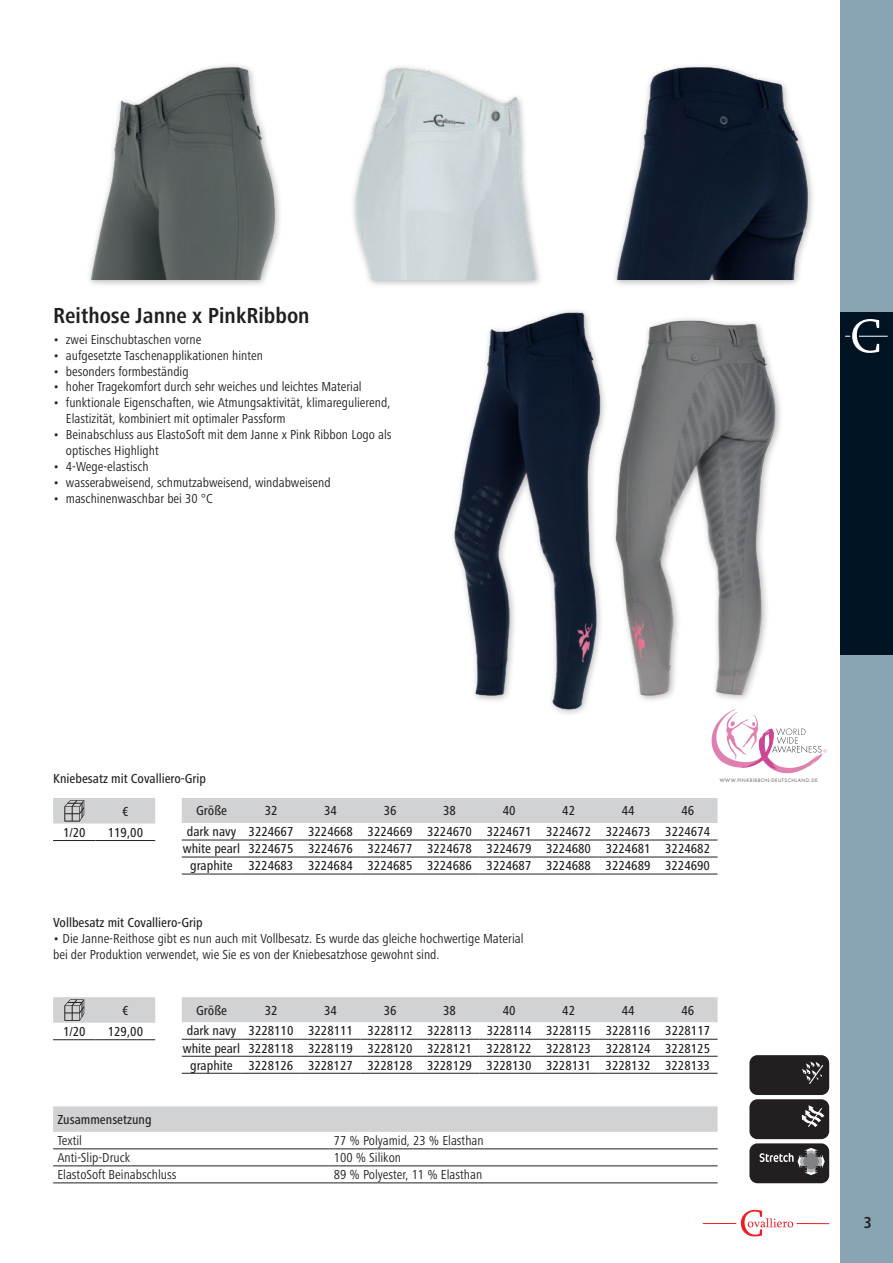
<style>
.page{position:relative;width:893px;height:1263px;background:#fff}
.page>*{position:absolute;margin:0;border:0;box-sizing:border-box;transform-origin:0 0}
.t1{font:700 condensed 22.5px "Frutiger Next LTW1 G";color:#231f20}
.t2{font:700 condensed 16.5px "Frutiger Next LTW1 G";color:#231f20}
.t3{font:condensed 13.5px/15.9px "Frutiger Next LTW1 G";color:#231f20}
.t4{font:500 condensed 13.5px/20.9px "Frutiger Next LTW1 G";color:#231f20}
.t5{font:5.25px "Futura T";letter-spacing:.08em;color:#57585a}
</style>
<div class="page">
<div style="left:840px;top:0;width:53px;height:1263px;background:#89a5b3"></div>
<svg style="left:741px;top:1210px;width:52px;height:26px"></svg>
<hr style="left:797px;top:1223px;width:32px;height:1px;background:#ee1d23">
<hr style="left:703px;top:1223px;width:33px;height:1px;background:#ee1d23">
<div style="left:840px;top:313px;width:53px;height:342px;background:#001322"></div>
<svg style="left:845px;top:319px;width:43px;height:34px"></svg>
<div style="left:611px;top:62px;width:205px;height:226px;background:#231f20;opacity:.35"></div>
<img style="left:611px;top:62px;width:205px;height:218px">
<div style="left:350px;top:63px;width:194px;height:225px;background:#231f20;opacity:.35"></div>
<img style="left:350px;top:63px;width:194px;height:217px">
<div style="left:86px;top:62px;width:197px;height:226px;background:#231f20;opacity:.35"></div>
<img style="left:89px;top:62px;width:194px;height:218px">
<hr style="left:53px;top:1039px;width:43px;height:1px;background:#231f20">
<hr style="left:96px;top:1039px;width:59px;height:1px;background:#231f20">
<svg style="left:53px;top:997px;width:102px;height:26px;background:#c8c9cb"></svg>
<div style="left:182px;top:997px;width:536px;height:25px;background:#d1d2d4"></div>
<hr style="left:182px;top:1039px;width:59px;height:1px;background:#231f20">
<hr style="left:241px;top:1039px;width:60px;height:1px;background:#231f20">
<hr style="left:301px;top:1039px;width:59px;height:1px;background:#231f20">
<hr style="left:360px;top:1039px;width:60px;height:1px;background:#231f20">
<hr style="left:420px;top:1039px;width:59px;height:1px;background:#231f20">
<hr style="left:479px;top:1039px;width:60px;height:1px;background:#231f20">
<hr style="left:539px;top:1039px;width:59px;height:1px;background:#231f20">
<hr style="left:598px;top:1039px;width:60px;height:1px;background:#231f20">
<hr style="left:658px;top:1039px;width:60px;height:1px;background:#231f20">
<hr style="left:182px;top:1056px;width:59px;height:1px;background:#231f20">
<hr style="left:241px;top:1056px;width:60px;height:1px;background:#231f20">
<hr style="left:301px;top:1056px;width:59px;height:1px;background:#231f20">
<hr style="left:360px;top:1056px;width:60px;height:1px;background:#231f20">
<hr style="left:420px;top:1056px;width:59px;height:1px;background:#231f20">
<hr style="left:479px;top:1056px;width:60px;height:1px;background:#231f20">
<hr style="left:539px;top:1056px;width:59px;height:1px;background:#231f20">
<hr style="left:598px;top:1056px;width:60px;height:1px;background:#231f20">
<hr style="left:658px;top:1056px;width:60px;height:1px;background:#231f20">
<hr style="left:182px;top:1073px;width:59px;height:1px;background:#231f20">
<hr style="left:241px;top:1073px;width:60px;height:1px;background:#231f20">
<hr style="left:301px;top:1073px;width:59px;height:1px;background:#231f20">
<hr style="left:360px;top:1073px;width:60px;height:1px;background:#231f20">
<hr style="left:420px;top:1073px;width:59px;height:1px;background:#231f20">
<hr style="left:479px;top:1073px;width:60px;height:1px;background:#231f20">
<hr style="left:539px;top:1073px;width:59px;height:1px;background:#231f20">
<hr style="left:598px;top:1073px;width:60px;height:1px;background:#231f20">
<hr style="left:658px;top:1073px;width:60px;height:1px;background:#231f20">
<div style="left:53px;top:1106px;width:665px;height:26px;background:#d1d2d4"></div>
<hr style="left:53px;top:1148px;width:277px;height:1px;background:#231f20">
<hr style="left:53px;top:1165px;width:277px;height:1px;background:#231f20">
<hr style="left:53px;top:1182px;width:277px;height:1px;background:#231f20">
<hr style="left:330px;top:1148px;width:388px;height:1px;background:#231f20">
<hr style="left:330px;top:1165px;width:388px;height:1px;background:#231f20">
<hr style="left:330px;top:1182px;width:388px;height:1px;background:#231f20">
<hr style="left:53px;top:840px;width:43px;height:1px;background:#231f20">
<hr style="left:96px;top:840px;width:59px;height:1px;background:#231f20">
<svg style="left:53px;top:798px;width:102px;height:25px;background:#c7c8c9"></svg>
<div style="left:182px;top:798px;width:536px;height:25px;background:#d1d2d4"></div>
<hr style="left:182px;top:840px;width:59px;height:1px;background:#231f20">
<hr style="left:241px;top:840px;width:60px;height:1px;background:#231f20">
<hr style="left:301px;top:840px;width:59px;height:1px;background:#231f20">
<hr style="left:360px;top:840px;width:60px;height:1px;background:#231f20">
<hr style="left:420px;top:840px;width:59px;height:1px;background:#231f20">
<hr style="left:479px;top:840px;width:60px;height:1px;background:#231f20">
<hr style="left:539px;top:840px;width:59px;height:1px;background:#231f20">
<hr style="left:598px;top:840px;width:60px;height:1px;background:#231f20">
<hr style="left:658px;top:840px;width:60px;height:1px;background:#231f20">
<hr style="left:182px;top:857px;width:59px;height:1px;background:#231f20">
<hr style="left:241px;top:857px;width:60px;height:1px;background:#231f20">
<hr style="left:301px;top:857px;width:59px;height:1px;background:#231f20">
<hr style="left:360px;top:857px;width:60px;height:1px;background:#231f20">
<hr style="left:420px;top:857px;width:59px;height:1px;background:#231f20">
<hr style="left:479px;top:857px;width:60px;height:1px;background:#231f20">
<hr style="left:539px;top:857px;width:59px;height:1px;background:#231f20">
<hr style="left:598px;top:857px;width:60px;height:1px;background:#231f20">
<hr style="left:658px;top:857px;width:60px;height:1px;background:#231f20">
<hr style="left:182px;top:874px;width:59px;height:1px;background:#231f20">
<hr style="left:241px;top:874px;width:60px;height:1px;background:#231f20">
<hr style="left:301px;top:874px;width:59px;height:1px;background:#231f20">
<hr style="left:360px;top:874px;width:60px;height:1px;background:#231f20">
<hr style="left:420px;top:874px;width:59px;height:1px;background:#231f20">
<hr style="left:479px;top:874px;width:60px;height:1px;background:#231f20">
<hr style="left:539px;top:874px;width:59px;height:1px;background:#231f20">
<hr style="left:598px;top:874px;width:60px;height:1px;background:#231f20">
<hr style="left:658px;top:874px;width:60px;height:1px;background:#231f20">
<div style="left:749px;top:1143px;width:80px;height:40px;background:#231f20;border-radius:8px"></div>
<svg style="left:759px;top:1148px;width:66px;height:27px"></svg>
<div style="left:749px;top:1099px;width:80px;height:40px;background:#231f20;border-radius:8px"></div>
<svg style="left:802px;top:1105px;width:22px;height:22px"></svg>
<div style="left:749px;top:1055px;width:80px;height:40px;background:#231f20;border-radius:8px"></div>
<svg style="left:802px;top:1061px;width:22px;height:23px"></svg>
<svg style="left:712px;top:708px;width:115px;height:65px"></svg>
<img style="left:453px;top:310px;width:152px;height:404px">
<img style="left:614px;top:319px;width:163px;height:381px">
<h1 class="t1" style="left:53px;top:307px;width:258px">Reithose Janne x PinkRibbon</h1>
<p class="t3" style="left:53px;top:332px;width:150px">• zwei Einschubtaschen vorne</p>
<p class="t3" style="left:53px;top:347px;width:211px">• aufgesetzte Taschenapplikationen hinten</p>
<p class="t3" style="left:53px;top:363px;width:137px">• besonders formbeständig</p>
<p class="t3" style="left:53px;top:379px;width:310px">• hoher Tragekomfort durch sehr weiches und leichtes Material</p>
<p class="t3" style="left:66px;top:395px;width:326px;text-indent:-13px">• funktionale Eigenschaften, wie Atmungsaktivität, klimaregulierend,<br>Elastizität, kombiniert mit optimaler Passform</p>
<p class="t3" style="left:66px;top:427px;width:327px;text-indent:-13px">• Beinabschluss aus ElastoSoft mit dem Janne x Pink Ribbon Logo als optisches Highlight</p>
<p class="t3" style="left:53px;top:459px;width:97px">• 4-Wege-elastisch</p>
<p class="t3" style="left:53px;top:475px;width:279px">• wasserabweisend, schmutzabweisend, windabweisend</p>
<p class="t3" style="left:53px;top:491px;width:161px">• maschinenwaschbar bei 30 °C</p>
<p class="t4" style="left:53px;top:769px;width:155px">Kniebesatz mit Covalliero-Grip</p>
<p class="t4" style="left:122px;top:802px;width:8px">€</p>
<p class="t4" style="left:63px;top:823px;width:24px">1/20</p>
<p class="t4" style="left:108px;top:823px;width:37px">119,00</p>
<p class="t4" style="left:196px;top:801px;width:32px">Größe</p>
<p class="t4" style="left:265px;top:801px;width:14px">32</p>
<p class="t4" style="left:324px;top:801px;width:14px">34</p>
<p class="t4" style="left:384px;top:801px;width:14px">36</p>
<p class="t4" style="left:443px;top:801px;width:14px">38</p>
<p class="t4" style="left:503px;top:801px;width:14px">40</p>
<p class="t4" style="left:562px;top:801px;width:14px">42</p>
<p class="t4" style="left:622px;top:801px;width:14px">44</p>
<p class="t4" style="left:187px;top:801px;width:525px;text-indent:495px">46 dark navy 3224667 3224668 3224669 3224670 3224671 3224672 3224673 3224674</p>
<p class="t4" style="left:183px;top:841px;width:529px;line-height:17px;text-align:center">white pearl 3224675 3224676 3224677 3224678 3224679 3224680 3224681 3224682 graphite 3224683 3224684 3224685 3224686 3224687 3224688 3224689 3224690</p>
<p class="t5" style="left:720px;top:777px;width:99px">WWW.PINKRIBBON-DEUTSCHLAND.DE</p>
<p class="t4" style="left:53px;top:913px;width:151px">Vollbesatz mit Covalliero-Grip</p>
<p class="t3" style="left:53px;top:931px;width:472px">• Die Janne-Reithose gibt es nun auch mit Vollbesatz. Es wurde das gleiche hochwertige Material bei der Produktion verwendet, wie Sie es von der Kniebesatzhose gewohnt sind.</p>
<p class="t4" style="left:122px;top:1001px;width:8px">€</p>
<p class="t4" style="left:63px;top:1022px;width:24px">1/20</p>
<p class="t4" style="left:108px;top:1022px;width:37px">129,00</p>
<p class="t4" style="left:196px;top:1001px;width:32px">Größe</p>
<p class="t4" style="left:265px;top:1001px;width:14px">32</p>
<p class="t4" style="left:324px;top:1001px;width:14px">34</p>
<p class="t4" style="left:384px;top:1001px;width:14px">36</p>
<p class="t4" style="left:443px;top:1001px;width:14px">38</p>
<p class="t4" style="left:503px;top:1001px;width:14px">40</p>
<p class="t4" style="left:562px;top:1001px;width:14px">42</p>
<p class="t4" style="left:622px;top:1001px;width:14px">44</p>
<p class="t4" style="left:187px;top:1001px;width:525px;text-indent:495px">46 dark navy 3228110 3228111 3228112 3228113 3228114 3228115 3228116 3228117</p>
<p class="t4" style="left:183px;top:1041px;width:529px;line-height:17px;text-align:center">white pearl 3228118 3228119 3228120 3228121 3228122 3228123 3228124 3228125 graphite 3228126 3228127 3228128 3228129 3228130 3228131 3228132 3228133</p>
<p class="t4" style="left:57px;top:1110px;width:96px">Zusammensetzung</p>
<p class="t3" style="left:57px;top:1133px;width:26px">Textil</p>
<p class="t3" style="left:334px;top:1133px;width:151px">77 % Polyamid, 23 % Elasthan</p>
<p class="t3" style="left:57px;top:1150px;width:74px">Anti-Slip-Druck</p>
<p class="t3" style="left:334px;top:1150px;width:69px">100 % Silikon</p>
<p class="t3" style="left:57px;top:1167px;width:120px">ElastoSoft Beinabschluss</p>
<p class="t3" style="left:334px;top:1167px;width:150px">89 % Polyester, 11 % Elasthan</p>
<p class="t2" style="left:864px;top:1216px;width:10px">3</p>
</div>
